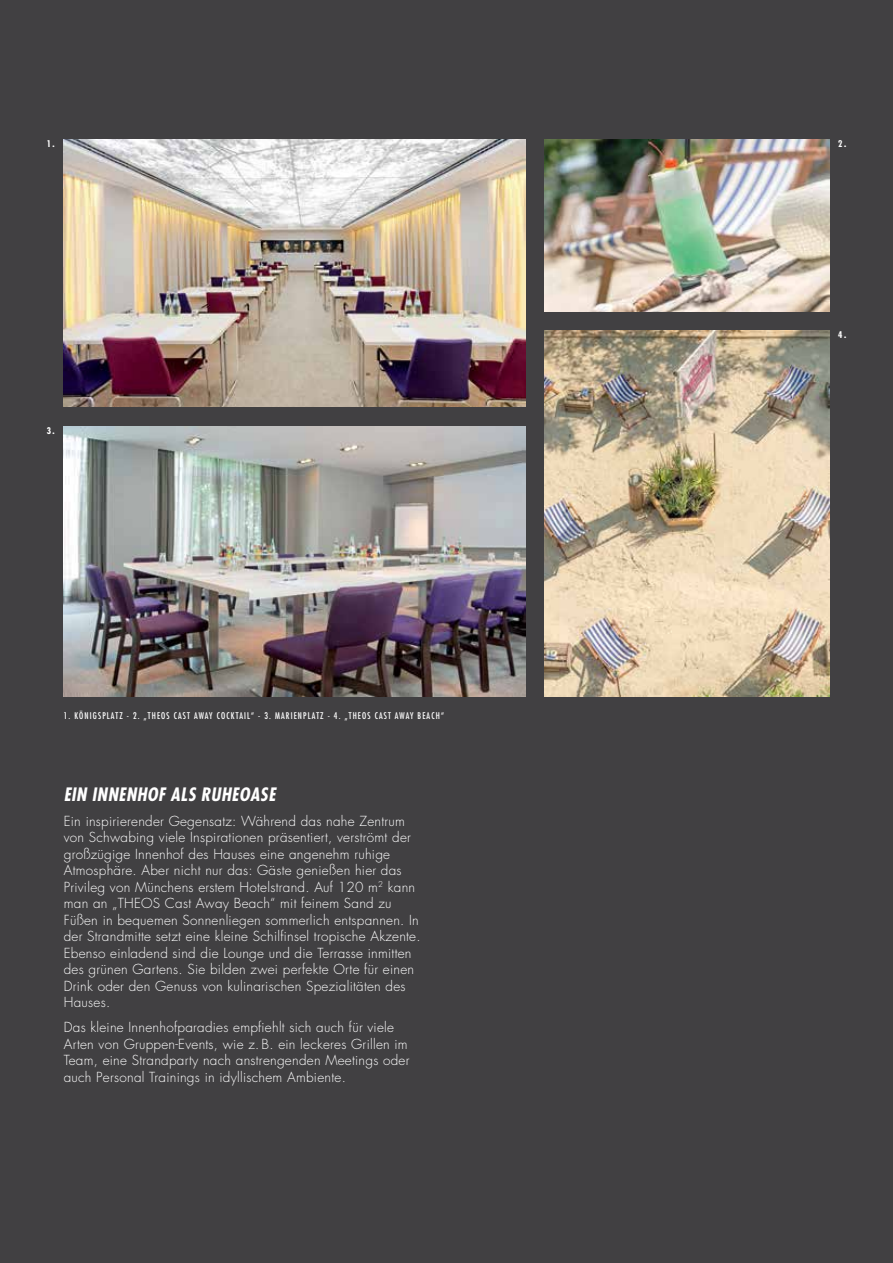
<style>
.page{position:relative;width:893px;height:1263px;background:#414042}
.page>*{position:absolute;margin:0;border:0;box-sizing:border-box;transform-origin:0 0}
.t1{font:italic 700 condensed 18px "Futura Std";letter-spacing:.025em;color:#fff}
.t2{font:300 13.5px/16.5px "Futura Std";letter-spacing:.02em;color:#fff}
.t3{font:condensed 9px "Futura Std";letter-spacing:.12em;color:#fff}
.t4{font:700 condensed 9px "Futura Std";color:#fff}
</style>
<div class="page">
<img style="left:64px;top:139px;width:461px;height:268px">
<img style="left:64px;top:426px;width:461px;height:270px">
<img style="left:544px;top:139px;width:285px;height:172px">
<img style="left:544px;top:331px;width:285px;height:365px">
<p class="t4" style="left:47px;top:138px;width:10px">1.</p>
<p class="t4" style="left:47px;top:425px;width:10px">3.</p>
<p class="t3" style="left:64px;top:710px;width:31px">1. KÖNIGSP</p>
<p class="t3" style="left:107px;top:710px;width:339px">LATZ - 2. „THEOS CAST AWAY COCKTAIL“ - 3. MARI ENPLATZ - 4. „THEOS CAST AWAY B EACH“</p>
<h1 class="t1" style="left:64px;top:783px;width:206px">EIN INNENHOF ALS RUHEOASE</h1>
<p class="t2" style="left:64px;top:813px;width:358px">Ein inspirierender Gegensatz: Während das nahe Zentrum von Schwabing viele Inspirationen präsentiert, verströmt der großzügige Innenhof des Hauses eine angenehm ruhige Atmosphäre. Aber nicht nur das: Gäste genießen hier das Privileg von Münchens erstem Hotelstrand. Auf 120 m<sup>2</sup> kann man an „THEOS Cast Away Beach“ mit feinem Sand zu Füßen in bequemen Sonnenliegen sommerlich entspannen. In der Strandmitte setzt eine kleine Schilfinsel tropische Akzente.<br>Ebenso einladend sind die Lounge und die Terrasse inmitten des grünen Gartens. Sie bilden zwei perfekte Orte für einen Drink oder den Genuss von kulinarischen Spezialitäten des Hauses.</p>
<p class="t2" style="left:64px;top:1019px;width:347px">Das kleine Innenhofparadies empfiehlt sich auch für viele Arten von Gruppen-Events, wie z. B. ein leckeres Grillen im Team, eine Strandparty nach anstrengenden Meetings oder auch Personal Trainings in idyllischem Ambiente.</p>
<p class="t4" style="left:838px;top:138px;width:10px">2.</p>
<p class="t4" style="left:838px;top:329px;width:10px">4.</p>
</div>
